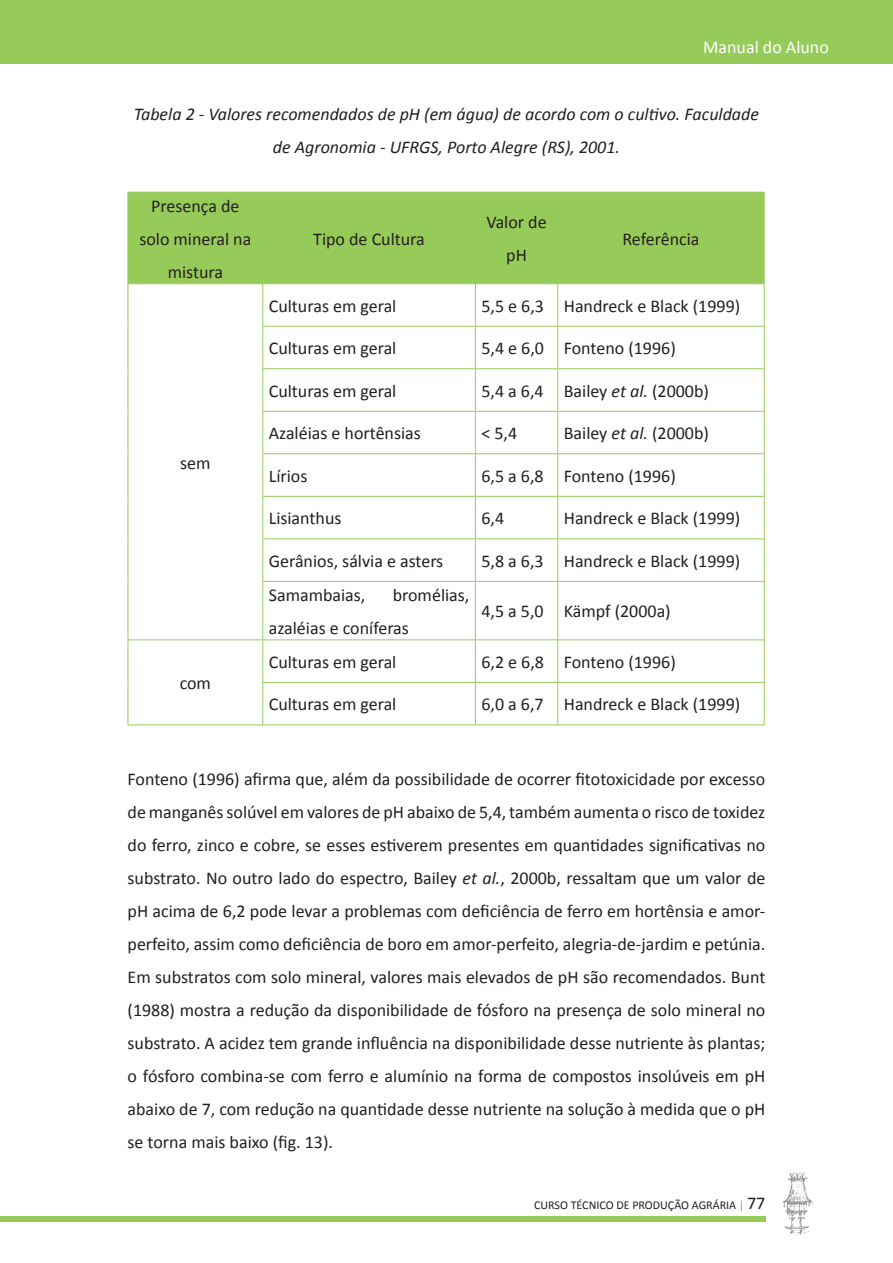
<style>
.page{position:relative;width:893px;height:1263px;background:#fff}
.page>*{position:absolute;margin:0;border:0;box-sizing:border-box;transform-origin:0 0}
.t1{font:18px/33px "Calibri";color:#241f1f;text-align:center}
.t2{font:italic 18px/33px "Calibri";color:#241f1f;text-align:center}
.t3{font:18px "Calibri";color:#fff}
.t4{font:12px "Calibri";color:#241f1f}
.s1{font-style:italic}
.s2{color:#919193}
.s3{font-size:18px}
</style>
<div class="page">
<div style="left:0;top:1216px;width:765px;height:5px;background:#97cb59"></div>
<div style="left:0;top:0;width:893px;height:64px;background:#97cb59"></div>
<svg style="left:783px;top:1171px;width:30px;height:64px"></svg>
<div style="left:129px;top:193px;width:635px;height:90px;background:#97cb59"></div>
<hr style="left:128px;top:192px;width:135px;height:1px;background:#97cb59">
<hr style="left:128px;top:193px;width:1px;height:90px;background:#97cb59">
<hr style="left:263px;top:192px;width:212px;height:1px;background:#97cb59">
<hr style="left:262px;top:193px;width:1px;height:90px;background:#97cb59">
<hr style="left:475px;top:192px;width:83px;height:1px;background:#97cb59">
<hr style="left:475px;top:193px;width:1px;height:90px;background:#97cb59">
<hr style="left:558px;top:192px;width:207px;height:1px;background:#97cb59">
<hr style="left:557px;top:193px;width:1px;height:90px;background:#97cb59">
<hr style="left:764px;top:193px;width:1px;height:90px;background:#97cb59">
<hr style="left:128px;top:283px;width:135px;height:1px;background:#97cb59">
<hr style="left:128px;top:284px;width:1px;height:42px;background:#97cb59">
<hr style="left:128px;top:326px;width:1px;height:43px;background:#97cb59">
<hr style="left:128px;top:369px;width:1px;height:42px;background:#97cb59">
<hr style="left:128px;top:411px;width:1px;height:43px;background:#97cb59">
<hr style="left:128px;top:454px;width:1px;height:42px;background:#97cb59">
<hr style="left:128px;top:496px;width:1px;height:43px;background:#97cb59">
<hr style="left:128px;top:539px;width:1px;height:42px;background:#97cb59">
<hr style="left:128px;top:581px;width:1px;height:58px;background:#97cb59">
<hr style="left:263px;top:283px;width:212px;height:1px;background:#97cb59">
<hr style="left:262px;top:284px;width:1px;height:42px;background:#97cb59">
<hr style="left:475px;top:283px;width:83px;height:1px;background:#97cb59">
<hr style="left:475px;top:284px;width:1px;height:42px;background:#97cb59">
<hr style="left:558px;top:283px;width:207px;height:1px;background:#97cb59">
<hr style="left:557px;top:284px;width:1px;height:42px;background:#97cb59">
<hr style="left:764px;top:284px;width:1px;height:42px;background:#97cb59">
<hr style="left:262px;top:326px;width:213px;height:1px;background:#97cb59">
<hr style="left:262px;top:327px;width:1px;height:41px;background:#97cb59">
<hr style="left:475px;top:326px;width:83px;height:1px;background:#97cb59">
<hr style="left:475px;top:327px;width:1px;height:41px;background:#97cb59">
<hr style="left:558px;top:326px;width:207px;height:1px;background:#97cb59">
<hr style="left:557px;top:327px;width:1px;height:41px;background:#97cb59">
<hr style="left:764px;top:327px;width:1px;height:41px;background:#97cb59">
<hr style="left:262px;top:368px;width:213px;height:1px;background:#97cb59">
<hr style="left:262px;top:369px;width:1px;height:42px;background:#97cb59">
<hr style="left:475px;top:368px;width:83px;height:1px;background:#97cb59">
<hr style="left:475px;top:369px;width:1px;height:42px;background:#97cb59">
<hr style="left:558px;top:368px;width:207px;height:1px;background:#97cb59">
<hr style="left:557px;top:369px;width:1px;height:42px;background:#97cb59">
<hr style="left:764px;top:369px;width:1px;height:42px;background:#97cb59">
<hr style="left:262px;top:411px;width:213px;height:1px;background:#97cb59">
<hr style="left:262px;top:412px;width:1px;height:41px;background:#97cb59">
<hr style="left:475px;top:411px;width:83px;height:1px;background:#97cb59">
<hr style="left:475px;top:412px;width:1px;height:41px;background:#97cb59">
<hr style="left:558px;top:411px;width:207px;height:1px;background:#97cb59">
<hr style="left:557px;top:412px;width:1px;height:41px;background:#97cb59">
<hr style="left:764px;top:412px;width:1px;height:41px;background:#97cb59">
<hr style="left:262px;top:453px;width:213px;height:1px;background:#97cb59">
<hr style="left:262px;top:454px;width:1px;height:42px;background:#97cb59">
<hr style="left:475px;top:453px;width:83px;height:1px;background:#97cb59">
<hr style="left:475px;top:454px;width:1px;height:42px;background:#97cb59">
<hr style="left:558px;top:453px;width:207px;height:1px;background:#97cb59">
<hr style="left:557px;top:454px;width:1px;height:42px;background:#97cb59">
<hr style="left:764px;top:454px;width:1px;height:42px;background:#97cb59">
<hr style="left:262px;top:496px;width:213px;height:1px;background:#97cb59">
<hr style="left:262px;top:497px;width:1px;height:41px;background:#97cb59">
<hr style="left:475px;top:496px;width:83px;height:1px;background:#97cb59">
<hr style="left:475px;top:497px;width:1px;height:41px;background:#97cb59">
<hr style="left:558px;top:496px;width:207px;height:1px;background:#97cb59">
<hr style="left:557px;top:497px;width:1px;height:41px;background:#97cb59">
<hr style="left:764px;top:497px;width:1px;height:41px;background:#97cb59">
<hr style="left:262px;top:538px;width:213px;height:1px;background:#97cb59">
<hr style="left:262px;top:539px;width:1px;height:42px;background:#97cb59">
<hr style="left:475px;top:538px;width:83px;height:1px;background:#97cb59">
<hr style="left:475px;top:539px;width:1px;height:42px;background:#97cb59">
<hr style="left:558px;top:538px;width:207px;height:1px;background:#97cb59">
<hr style="left:557px;top:539px;width:1px;height:42px;background:#97cb59">
<hr style="left:764px;top:539px;width:1px;height:42px;background:#97cb59">
<hr style="left:262px;top:581px;width:213px;height:1px;background:#97cb59">
<hr style="left:262px;top:582px;width:1px;height:57px;background:#97cb59">
<hr style="left:475px;top:581px;width:83px;height:1px;background:#97cb59">
<hr style="left:475px;top:582px;width:1px;height:57px;background:#97cb59">
<hr style="left:558px;top:581px;width:207px;height:1px;background:#97cb59">
<hr style="left:557px;top:582px;width:1px;height:57px;background:#97cb59">
<hr style="left:764px;top:582px;width:1px;height:57px;background:#97cb59">
<hr style="left:128px;top:639px;width:135px;height:1px;background:#97cb59">
<hr style="left:128px;top:640px;width:1px;height:42px;background:#97cb59">
<hr style="left:128px;top:682px;width:1px;height:42px;background:#97cb59">
<hr style="left:128px;top:724px;width:135px;height:1px;background:#97cb59">
<hr style="left:263px;top:639px;width:212px;height:1px;background:#97cb59">
<hr style="left:262px;top:640px;width:1px;height:42px;background:#97cb59">
<hr style="left:475px;top:639px;width:83px;height:1px;background:#97cb59">
<hr style="left:475px;top:640px;width:1px;height:42px;background:#97cb59">
<hr style="left:558px;top:639px;width:207px;height:1px;background:#97cb59">
<hr style="left:557px;top:640px;width:1px;height:42px;background:#97cb59">
<hr style="left:764px;top:640px;width:1px;height:42px;background:#97cb59">
<hr style="left:262px;top:682px;width:213px;height:1px;background:#97cb59">
<hr style="left:262px;top:683px;width:1px;height:41px;background:#97cb59">
<hr style="left:475px;top:682px;width:83px;height:1px;background:#97cb59">
<hr style="left:475px;top:683px;width:1px;height:41px;background:#97cb59">
<hr style="left:558px;top:682px;width:207px;height:1px;background:#97cb59">
<hr style="left:557px;top:683px;width:1px;height:41px;background:#97cb59">
<hr style="left:764px;top:683px;width:1px;height:41px;background:#97cb59">
<hr style="left:263px;top:724px;width:212px;height:1px;background:#97cb59">
<hr style="left:475px;top:724px;width:83px;height:1px;background:#97cb59">
<hr style="left:558px;top:724px;width:207px;height:1px;background:#97cb59">
<p class="t3" style="left:703px;top:36px;width:127px">Manual do Aluno</p>
<p class="t2" style="left:134px;top:96px;width:627px">Tabela 2 - Valores recomendados de pH (em água) de acordo com o cultivo. Faculdade de Agronomia - UFRGS, Porto Alegre (RS), 2001.</p>
<p class="t1" style="left:139px;top:188px;width:113px">Presença de solo mineral na mistura</p>
<p class="t1" style="left:180px;top:445px;width:32px">sem</p>
<p class="t1" style="left:180px;top:666px;width:33px">com</p>
<p class="t1" style="left:313px;top:221px;width:113px">Tipo de Cultura</p>
<p class="t1" style="left:486px;top:205px;width:62px">Valor de pH</p>
<p class="t1" style="left:622px;top:221px;width:79px">Referência</p>
<p class="t1" style="left:269px;top:288px;width:129px">Culturas em geral</p>
<p class="t1" style="left:481px;top:288px;width:260px">5,5 e 6,3 Handreck e Black (1999)</p>
<p class="t1" style="left:269px;top:331px;width:129px">Culturas em geral</p>
<p class="t1" style="left:481px;top:331px;width:196px">5,4 e 6,0 Fonteno (1996)</p>
<p class="t1" style="left:269px;top:373px;width:129px">Culturas em geral</p>
<p class="t1" style="left:481px;top:373px;width:229px">5,4 a 6,4 Bailey <span class="s1">et al.</span> (2000b)</p>
<p class="t1" style="left:269px;top:416px;width:154px">Azaléias e hortênsias</p>
<p class="t1" style="left:481px;top:416px;width:37px">&lt; 5,4</p>
<p class="t1" style="left:564px;top:416px;width:147px">Bailey <span class="s1">et al.</span> (2000b)</p>
<p class="t1" style="left:269px;top:458px;width:40px">Lírios</p>
<p class="t1" style="left:481px;top:458px;width:196px">6,5 a 6,8 Fonteno (1996)</p>
<p class="t1" style="left:269px;top:501px;width:74px">Lisianthus</p>
<p class="t1" style="left:481px;top:501px;width:24px">6,4</p>
<p class="t1" style="left:564px;top:501px;width:178px">Handreck e Black (1999)</p>
<p class="t1" style="left:269px;top:543px;width:176px">Gerânios, sálvia e asters</p>
<p class="t1" style="left:481px;top:543px;width:260px">5,8 a 6,3 Handreck e Black (1999)</p>
<p class="t1" style="left:269px;top:577px;width:98px">Samambaias,</p>
<p class="t1" style="left:269px;top:577px;width:202px;text-align:left;text-indent:124px">bromélias, azaléias e coníferas</p>
<p class="t1" style="left:481px;top:594px;width:191px">4,5 a 5,0 Kämpf (2000a)</p>
<p class="t1" style="left:269px;top:645px;width:129px">Culturas em geral</p>
<p class="t1" style="left:481px;top:645px;width:196px">6,2 e 6,8 Fonteno (1996)</p>
<p class="t1" style="left:269px;top:687px;width:129px">Culturas em geral</p>
<p class="t1" style="left:481px;top:687px;width:260px">6,0 a 6,7 Handreck e Black (1999)</p>
<p class="t1" style="left:128px;top:762px;width:639px;text-align:justify">Fonteno (1996) afirma que, além da possibilidade de ocorrer fitotoxicidade por excesso de manganês solúvel em valores de pH abaixo de 5,4, também aumenta o risco de toxidez do ferro, zinco e cobre, se esses estiverem presentes em quantidades significativas no substrato. No outro lado do espectro, Bailey <span class="s1">et al.</span>, 2000b, ressaltam que um valor de pH acima de 6,2 pode levar a problemas com deficiência de ferro em hortênsia e amor&shy;perfeito, assim como deficiência de boro em amor-perfeito, alegria-de-jardim e petúnia.<br>Em substratos com solo mineral, valores mais elevados de pH são recomendados. Bunt (1988) mostra a redução da disponibilidade de fósforo na presença de solo mineral no substrato. A acidez tem grande influência na disponibilidade desse nutriente às plantas; o fósforo combina-se com ferro e alumínio na forma de compostos insolúveis em pH abaixo de 7, com redução na quantidade desse nutriente na solução à medida que o pH se torna mais baixo (fig. 13).</p>
<p class="t4" style="left:534px;top:1198px;width:233px">CURSO TÉCNICO DE PRODUÇÃO AGRÁRIA <span class="s2">|</span> <span class="s3">77</span></p>
</div>
